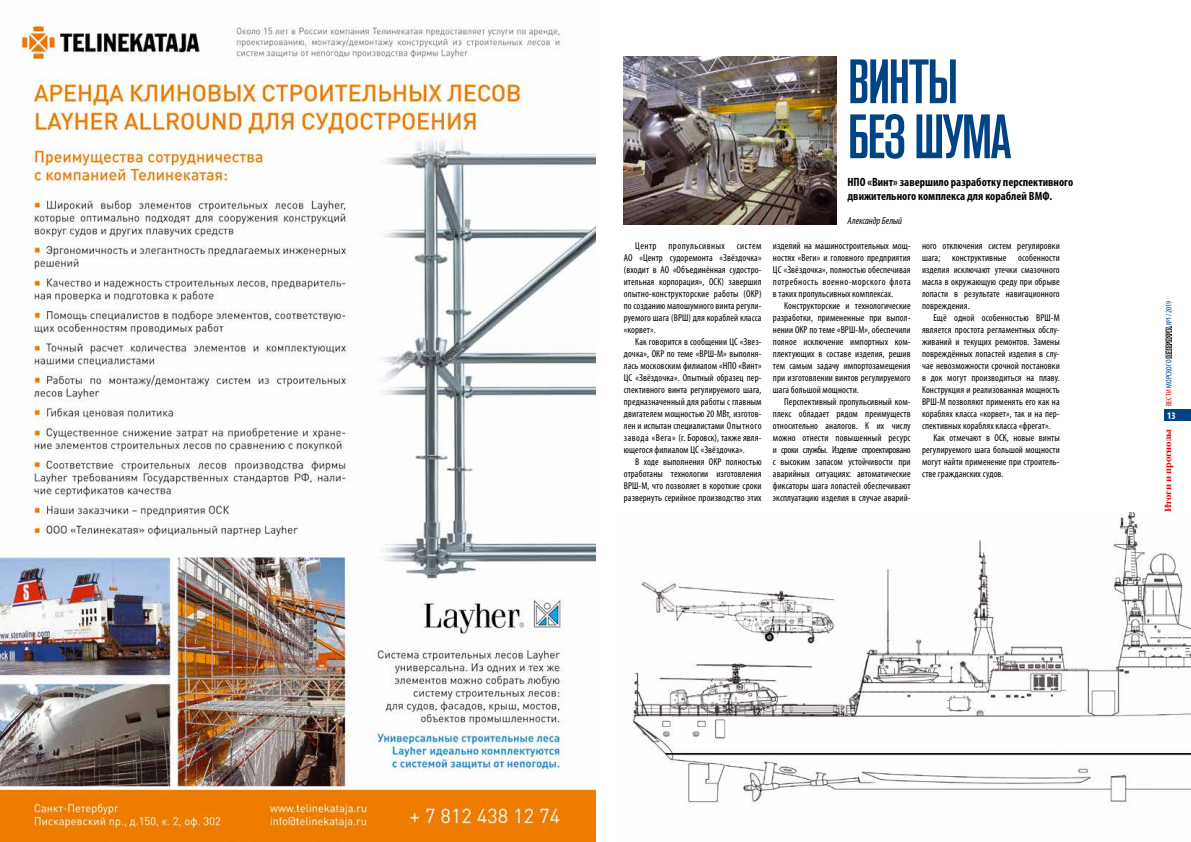
<style>
.page{position:relative;width:1191px;height:842px;background:#fff}
.page>*{position:absolute;margin:0;border:0;box-sizing:border-box;transform-origin:0 0}
.t1{font:500 condensed 62px/55px "Akzidenz Grotesk Pro";letter-spacing:-.03em;color:#004485}
.t2{font:700 condensed 12px/14.4px "Myriad Pro";color:#000}
.t3{font:condensed 10px/12px "Myriad Pro";letter-spacing:.01em;color:#000;text-align:justify}
.t4{font:italic condensed 10px "Myriad Pro";color:#000}
.t5{font:700 condensed 10px "Myriad Pro";color:#fff}
.t6{font:700 9px "Georgia";color:#e60005;scale:.95 1}
.t7{font:condensed 8px "Myriad Pro";letter-spacing:.02em;color:#004485}
.s1{color:#e60005}
.s2{color:#fff}
</style>
<div class="page">
<img style="left:624px;top:57px;width:212px;height:168px">
<img style="left:632px;top:513px;width:559px;height:293px">
<img style="left:0;top:21px;width:595px;height:821px">
<div style="left:1164px;top:410px;width:27px;height:11px;background:#004485"></div>
<svg style="left:1165px;top:326px;width:7px;height:32px"></svg>
<p class="t3" style="left:624px;top:239px;width:139px;text-indent:11px">Центр пропульсивных систем АО «Центр судоремонта «Звёздочка» (входит в АО «Объединённая судостро&shy;ительная корпорация», ОСК) завершил опытно-конструкторские работы (ОКР) по созданию малошумного винта регули&shy;руемого шага (ВРШ) для кораблей класса «корвет».</p>
<p class="t3" style="left:624px;top:335px;width:139px;text-indent:11px">Как говорится в сообщении ЦС «Звез&shy;дочка», ОКР по теме «ВРШ-М» выполня&shy;лась московским филиалом «НПО «Винт» ЦС «Звёздочка». Опытный образец пер&shy;спективного винта регулируемого шага, предназначенный для работы с главным двигателем мощностью 20 МВт, изготов&shy;лен и испытан специалистами Опытного завода «Вега» (г. Боровск), также явля&shy;ющегося филиалом ЦС «Звёздочка».</p>
<p class="t3" style="left:624px;top:455px;width:139px;text-indent:11px">В ходе выполнения ОКР полностью отработаны технологии изготовления ВРШ-М, что позволяет в короткие сроки развернуть серийное производство этих</p>
<h1 class="t1" style="left:847px;top:52px;width:165px">ВИНТЫ<br>БЕЗ ШУМА</h1>
<p class="t2" style="left:847px;top:174px;width:227px">НПО «Винт» завершило разработку перспективного движительного комплекса для кораблей ВМФ.</p>
<p class="t4" style="left:847px;top:215px;width:56px">Александр Белый</p>
<p class="t3" style="left:773px;top:239px;width:139px">изделий на машиностроительных мощ&shy;ностях «Веги» и головного предприятия ЦС «Звёздочка», полностью обеспечивая потребность военно-морского флота в таких пропульсивных комплексах.</p>
<p class="t3" style="left:773px;top:299px;width:139px;text-indent:11px">Конструкторские и технологические разработки, примененные при выпол&shy;нении ОКР по теме «ВРШ-М», обеспечили полное исключение импортных ком&shy;плектующих в составе изделия, решив тем самым задачу импортозамещения при изготовлении винтов регулируемого шага большой мощности.</p>
<p class="t3" style="left:773px;top:395px;width:139px;text-indent:11px">Перспективный пропульсивный ком&shy;плекс обладает рядом преимуществ относительно аналогов. К их числу можно отнести повышенный ресурс и сроки службы. Изделие спроектировано с высоким запасом устойчивости при аварийных ситуациях: автоматические фиксаторы шага лопастей обеспечивают эксплуатацию изделия в случае аварий-</p>
<p class="t3" style="left:922px;top:239px;width:139px">ного отключения систем регулировки шага; конструктивные особенности изделия исключают утечки смазочного масла в окружающую среду при обрыве лопасти в результате навигационного повреждения.</p>
<p class="t3" style="left:933px;top:311px;width:128px">Ещё одной особенностью ВРШ-М</p>
<p class="t3" style="left:922px;top:323px;width:139px">является простота регламентных обслу-</p>
<p class="t3" style="left:922px;top:335px;width:139px">живаний и текущих ремонтов. Замены</p>
<p class="t3" style="left:922px;top:347px;width:139px">повреждённых лопастей изделия в слу-</p>
<p class="t3" style="left:922px;top:359px;width:139px">чае невозможности срочной постановки</p>
<p class="t3" style="left:922px;top:371px;width:139px">в док могут производиться на плаву.</p>
<p class="t3" style="left:922px;top:383px;width:139px">Конструкция и реализованная мощность</p>
<p class="t3" style="left:922px;top:395px;width:139px">ВРШ-М позволяют применять его как на</p>
<p class="t3" style="left:922px;top:407px;width:139px">кораблях класса «корвет», так и на пер-</p>
<p class="t3" style="left:922px;top:419px;width:130px">спективных кораблях класса «фрегат».</p>
<p class="t3" style="left:933px;top:431px;width:128px">Как отмечают в ОСК, новые винты</p>
<p class="t3" style="left:922px;top:443px;width:139px">регулируемого шага большой мощности</p>
<p class="t3" style="left:922px;top:455px;width:139px">могут найти применение при строитель-</p>
<p class="t3" style="left:922px;top:467px;width:83px">стве гражданских судов.</p>
<p class="t7" style="left:1164px;top:406px;width:107px;rotate:-90deg"><span class="s1">ВЕСТИ</span> МОРСКОГО <span class="s2">ПЕТЕРБУРГА</span> №1/ 2019</p>
<p class="t5" style="left:1167px;top:409px;width:10px">13</p>
<p class="t6" style="left:1162px;top:512px;width:90px;rotate:-90deg">Итоги и прогнозы</p>
</div>
